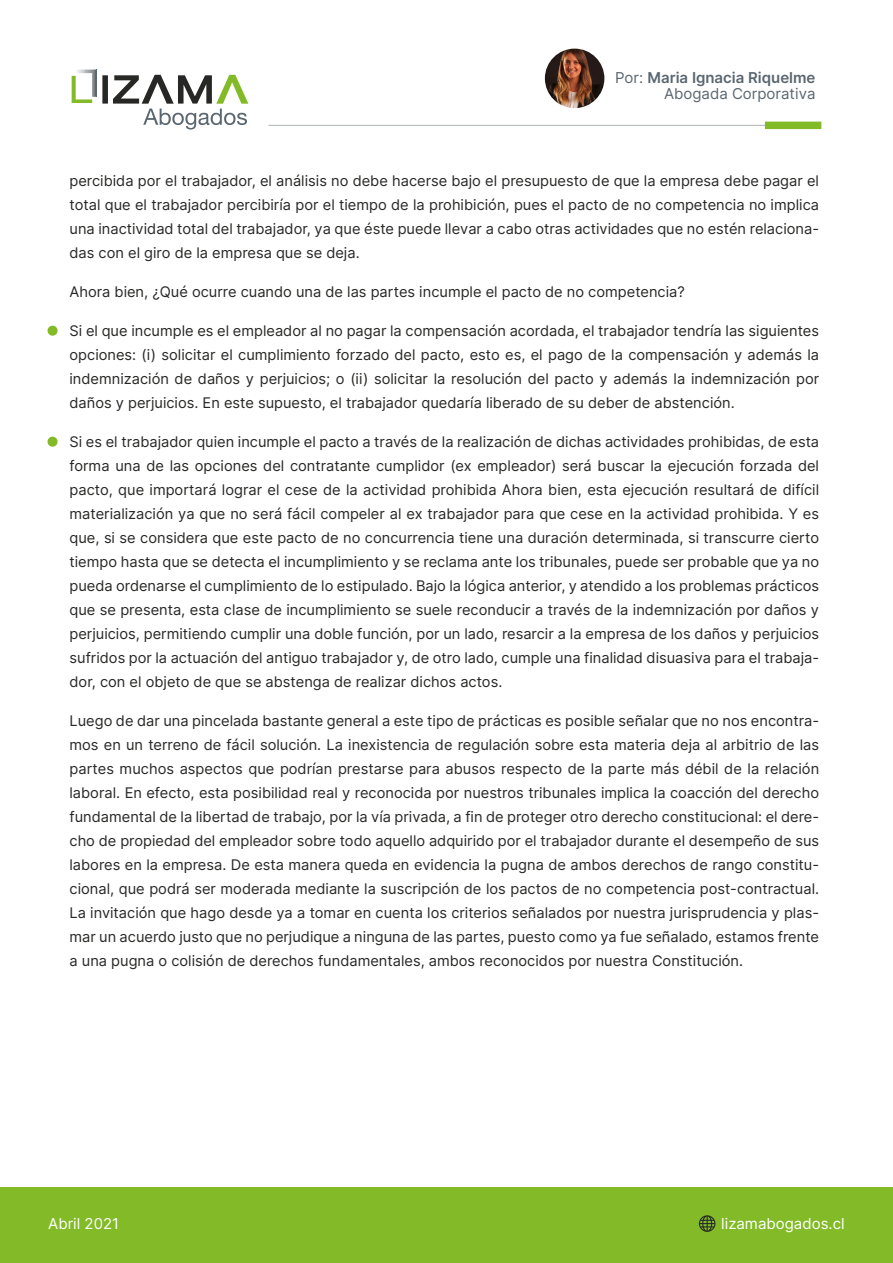
<style>
.page{position:relative;width:893px;height:1263px;background:#fff}
.page>*{position:absolute;margin:0;border:0;box-sizing:border-box;transform-origin:0 0}
.t1{font:15px/15.8px "Inter";color:#5a6670;text-align:right}
.t2{font:15px "Inter";color:#fff}
.t3{font:14.7px/24px "Inter";color:#272726;text-align:justify}
.s1{font-weight:600}
</style>
<div class="page">
<div style="left:0;top:1187px;width:893px;height:76px;background:#82bb27"></div>
<svg style="left:699px;top:1215px;width:16px;height:17px"></svg>
<svg style="left:72px;top:70px;width:25px;height:33px"></svg>
<div style="left:102px;top:75px;width:6px;height:29px;border:2px solid #272726"></div>
<svg style="left:113px;top:74px;width:136px;height:56px"></svg>
<hr style="left:268px;top:125px;width:553px;height:1px;background:#5a6670">
<img style="left:545px;top:49px;width:59px;height:59px;border-radius:30px">
<div style="left:765px;top:122px;width:56px;height:7px;background:#82bb27"></div>
<div style="left:48px;top:326px;width:10px;height:10px;background:#82bb27;border-radius:50%"></div>
<div style="left:48px;top:437px;width:10px;height:10px;background:#82bb27;border-radius:50%"></div>
<p class="t1" style="left:615px;top:69px;width:202px">Por: <span class="s1">Maria Ignacia Riquelme<br></span>Abogada Corporativa</p>
<p class="t3" style="left:70px;top:168px;width:751px">percibida por el trabajador, el análisis no debe hacerse bajo el presupuesto de que la empresa debe pagar el total que el trabajador percibiría por el tiempo de la prohibición, pues el pacto de no competencia no implica una inactividad total del trabajador, ya que éste puede llevar a cabo otras actividades que no estén relaciona&shy;das con el giro de la empresa que se deja.</p>
<p class="t3" style="left:70px;top:279px;width:617px">Ahora bien, ¿Qué ocurre cuando una de las partes incumple el pacto de no competencia?</p>
<p class="t3" style="left:70px;top:318px;width:751px">Si el que incumple es el empleador al no pagar la compensación acordada, el trabajador tendría las siguientes opciones: (i) solicitar el cumplimiento forzado del pacto, esto es, el pago de la compensación y además la indemnización de daños y perjuicios; o (ii) solicitar la resolución del pacto y además la indemnización por daños y perjuicios. En este supuesto, el trabajador quedaría liberado de su deber de abstención.</p>
<p class="t3" style="left:70px;top:429px;width:751px">Si es el trabajador quien incumple el pacto a través de la realización de dichas actividades prohibidas, de esta forma una de las opciones del contratante cumplidor (ex empleador) será buscar la ejecución forzada del pacto, que importará lograr el cese de la actividad prohibida Ahora bien, esta ejecución resultará de difícil materialización ya que no será fácil compeler al ex trabajador para que cese en la actividad prohibida. Y es que, si se considera que este pacto de no concurrencia tiene una duración determinada, si transcurre cierto tiempo hasta que se detecta el incumplimiento y se reclama ante los tribunales, puede ser probable que ya no pueda ordenarse el cumplimiento de lo estipulado. Bajo la lógica anterior, y atendido a los problemas prácticos que se presenta, esta clase de incumplimiento se suele reconducir a través de la indemnización por daños y perjuicios, permitiendo cumplir una doble función, por un lado, resarcir a la empresa de los daños y perjuicios sufridos por la actuación del antiguo trabajador y, de otro lado, cumple una finalidad disuasiva para el trabaja&shy;dor, con el objeto de que se abstenga de realizar dichos actos.</p>
<p class="t3" style="left:70px;top:708px;width:751px">Luego de dar una pincelada bastante general a este tipo de prácticas es posible señalar que no nos encontra&shy;mos en un terreno de fácil solución. La inexistencia de regulación sobre esta materia deja al arbitrio de las partes muchos aspectos que podrían prestarse para abusos respecto de la parte más débil de la relación laboral. En efecto, esta posibilidad real y reconocida por nuestros tribunales implica la coacción del derecho fundamental de la libertad de trabajo, por la vía privada, a fin de proteger otro derecho constitucional: el dere&shy;cho de propiedad del empleador sobre todo aquello adquirido por el trabajador durante el desempeño de sus labores en la empresa. De esta manera queda en evidencia la pugna de ambos derechos de rango constitu&shy;cional, que podrá ser moderada mediante la suscripción de los pactos de no competencia post-contractual.<br>La invitación que hago desde ya a tomar en cuenta los criterios señalados por nuestra jurisprudencia y plas&shy;mar un acuerdo justo que no perjudique a ninguna de las partes, puesto como ya fue señalado, estamos frente a una pugna o colisión de derechos fundamentales, ambos reconocidos por nuestra Constitución.</p>
<p class="t2" style="left:48px;top:1213px;width:72px">Abril 2021</p>
<p class="t2" style="left:721px;top:1212px;width:125px">lizamabogados.cl</p>
</div>
